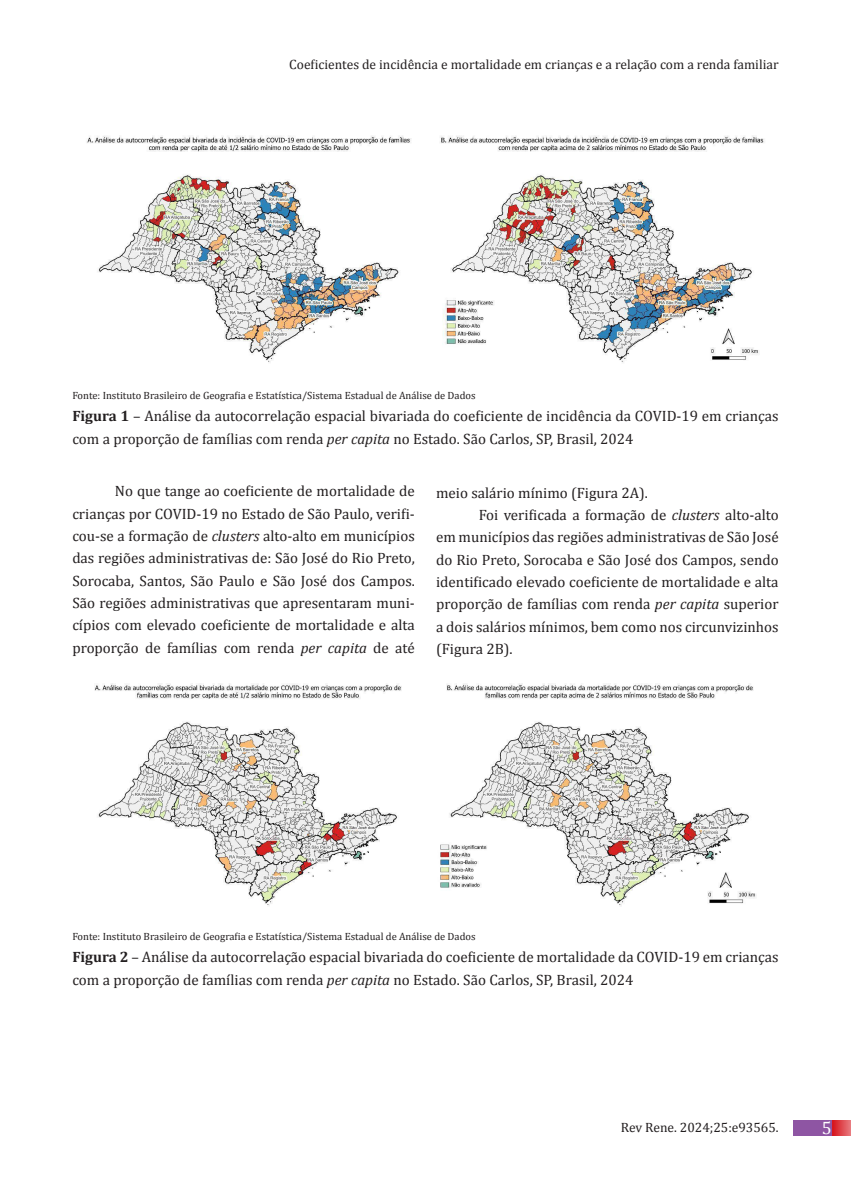
<style>
.page{position:relative;width:851px;height:1191px;background:#fff}
.page>*{position:absolute;margin:0;border:0;box-sizing:border-box;transform-origin:0 0}
.t1{font:18px "Cambria";color:#fff}
.FONTE{font:15px/22.4px "Cambria";color:#231f20}
.t2{font:13.5px "Cambria";color:#231f20}
.RODAPÉ{font:10.5px "Cambria";color:#231f20}
.s1{font-weight:700}
.s2{font-style:italic}
</style>
<div class="page">
<div style="left:793px;top:1120px;width:39px;height:15px;background:#8e55a3"></div>
<svg style="left:832px;top:1120px;width:18px;height:15px"></svg>
<img style="left:86px;top:135px;width:678px;height:228px">
<img style="left:94px;top:683px;width:663px;height:223px">
<p class="t2" style="left:289px;top:56px;width:491px">Coeficientes de incidência e mortalidade em crianças e a relação com a renda familiar</p>
<p class="RODAPÉ" style="left:72px;top:389px;width:405px">Fonte: Instituto Brasileiro de Geografia e Estatística/Sistema Estadual de Análise de Dados</p>
<p class="FONTE" style="left:72px;top:405px;width:707px"><span class="s1">Figura 1</span> – Análise da autocorrelação espacial bivariada do coeficiente de incidência da COVID-19 em crianças com a proporção de famílias com renda <span class="s2">per capita</span> no Estado. São Carlos, SP, Brasil, 2024</p>
<p class="FONTE" style="left:72px;top:480px;width:344px;text-align:justify;text-indent:43px">No que tange ao coeficiente de mortalidade de crianças por COVID-19 no Estado de São Paulo, verifi&shy;cou-se a formação de <span class="s2">clusters</span> alto-alto em municípios das regiões administrativas de: São José do Rio Preto, Sorocaba, Santos, São Paulo e São José dos Campos.<br>São regiões administrativas que apresentaram muni&shy;cípios com elevado coeficiente de mortalidade e alta proporção de famílias com renda <span class="s2">per capita</span> de até</p>
<p class="FONTE" style="left:436px;top:481px;width:213px">meio salário mínimo (Figura 2A).</p>
<p class="FONTE" style="left:436px;top:503px;width:344px;text-align:justify;text-indent:43px">Foi verificada a formação de <span class="s2">clusters</span> alto-alto em municípios das regiões administrativas de São José do Rio Preto, Sorocaba e São José dos Campos, sendo identificado elevado coeficiente de mortalidade e alta proporção de famílias com renda <span class="s2">per capita</span> superior a dois salários mínimos, bem como nos circunvizinhos (Figura 2B).</p>
<p class="RODAPÉ" style="left:72px;top:930px;width:405px">Fonte: Instituto Brasileiro de Geografia e Estatística/Sistema Estadual de Análise de Dados</p>
<p class="FONTE" style="left:72px;top:946px;width:707px"><span class="s1">Figura 2</span> – Análise da autocorrelação espacial bivariada do coeficiente de mortalidade da COVID-19 em crianças com a proporção de famílias com renda <span class="s2">per capita</span> no Estado. São Carlos, SP, Brasil, 2024</p>
<p class="t2" style="left:620px;top:1119px;width:159px">Rev Rene. 2024;25:e93565.</p>
<p class="t1" style="left:821px;top:1117px;width:11px">5</p>
</div>
